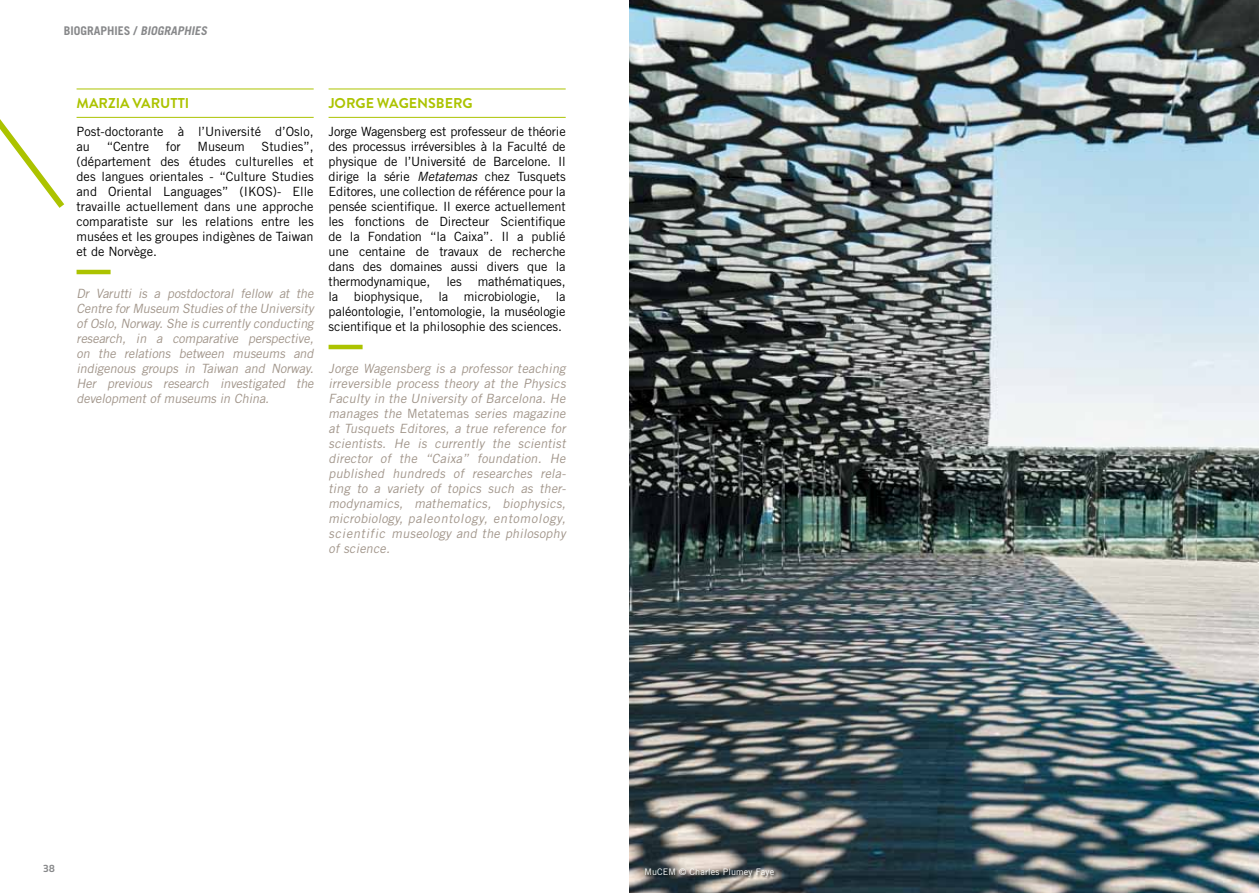
<style>
.page{position:relative;width:1259px;height:893px;background:#fff}
.page>*{position:absolute;margin:0;border:0;box-sizing:border-box;transform-origin:0 0}
.t1{font:700 14.25px "Brandon Grotesque";color:#acc300}
.t2{font:12.75px/15px "Trade Gothic";letter-spacing:-.01em;color:#000;text-align:justify}
.t3{font:italic 12.75px/15px "Trade Gothic";color:#a1958a;text-align:justify}
.t4{font:700 12px "Trade Gothic";color:#87888a}
.t5{font:500 10.5px "Pluto Sans Cond";color:#87888a}
.t6{font:9px "Trade Gothic";letter-spacing:.02em;color:#fff}
.s1{font-style:italic}
.s2{font-style:normal}
</style>
<div class="page">
<svg style="left:0;top:119px;width:64px;height:89px"></svg>
<hr style="left:77px;top:89px;width:237px;height:1px;background:#acc300">
<hr style="left:77px;top:117px;width:237px;height:1px;background:#acc300">
<hr style="left:77px;top:270px;width:34px;height:4px;background:#acc300">
<hr style="left:328px;top:89px;width:238px;height:1px;background:#acc300">
<hr style="left:328px;top:117px;width:238px;height:1px;background:#acc300">
<hr style="left:328px;top:345px;width:34px;height:4px;background:#acc300">
<img style="left:629px;top:0;width:630px;height:893px">
<div style="left:645px;top:868px;width:132px;height:12px;background:#000;opacity:.75"></div>
<p class="t4" style="left:64px;top:23px;width:147px">BIOGRAPHIES / <span class="s1">BIOGRAPHIES</span></p>
<p class="t1" style="left:77px;top:94px;width:66px">MARZIA VAR</p>
<p class="t1" style="left:160px;top:94px;width:18px">UTTI</p>
<p class="t2" style="left:77px;top:124px;width:239px">Post-doctorante à l’Université d’Oslo, au</p>
<p class="t2" style="left:77px;top:139px;width:239px;text-indent:185px">Studies”, (département des études culturelles et des langues orientales - “Culture Studies and Oriental Languages” (IKOS)- Elle travaille actuellement dans une approche comparatiste sur les relations entre les musées et les groupes indigènes de Taiwan et de N orvège.</p>
<p class="t3" style="left:77px;top:286px;width:241px">Dr Varutti is a postdoctoral fellow at the Centre forMuseum Studies ofthe University ofOslo,Norway.She is currently conducting research, in a comparative perspective, on the relations between museums and indigenous groups in Taiwan and Norway.<br>Her previous research investigated the development of museums in China.</p>
<p class="t2" style="left:107px;top:139px;width:44px">“Centre</p>
<p class="t2" style="left:166px;top:139px;width:16px">for</p>
<p class="t2" style="left:197px;top:139px;width:49px">Museum</p>
<p class="t1" style="left:329px;top:94px;width:90px">JORGE WAGENSBER</p>
<p class="t1" style="left:462px;top:94px;width:12px">G</p>
<p class="t2" style="left:328px;top:124px;width:239px">Jorge Wagensberg est professeur de théorie des processus irréversibles à la Faculté de physique de l’Université de Barcelone. Il dirige la série <span class="s1">Metatemas</span> chez Tusquets Editores, une collection de référence pour la pensée scientifique. Il exerce actuellement les fonctions de Directeur Scientifique de la Fondation “la Caixa”. Il a publié une centaine de travaux de recherche dans des domaines aussi divers que la thermodynamique,</p>
<p class="t2" style="left:328px;top:274px;width:239px;text-indent:149px">mathématiques, la biophysique, la microbiologie, la paléontologie, l’entomologie, la muséologie scientifique et la philosophie des sciences.</p>
<p class="t3" style="left:328px;top:361px;width:241px">Jorge Wagensberg is a professor teaching irreversible process theory at the Physics Faculty in the University of Barcelona. He manages the <span class="s2">M et a t e m a s</span> series magazine at Tusquets Editores, a true reference for scientists. He is currently the scientist director of the “Caixa” foundation. He published hundreds of researches rela&shy;ting to a variety of topics such as ther&shy;modynamics, mathematics, biophysics, microbiology, paleontology, entomology, scientific museology and the philosophy of science.</p>
<p class="t2" style="left:446px;top:274px;width:17px">les</p>
<p class="t5" style="left:43px;top:862px;width:13px">38</p>
<p class="t6" style="left:644px;top:866px;width:131px">MuCEM © Charles Plumey Faye</p>
</div>
